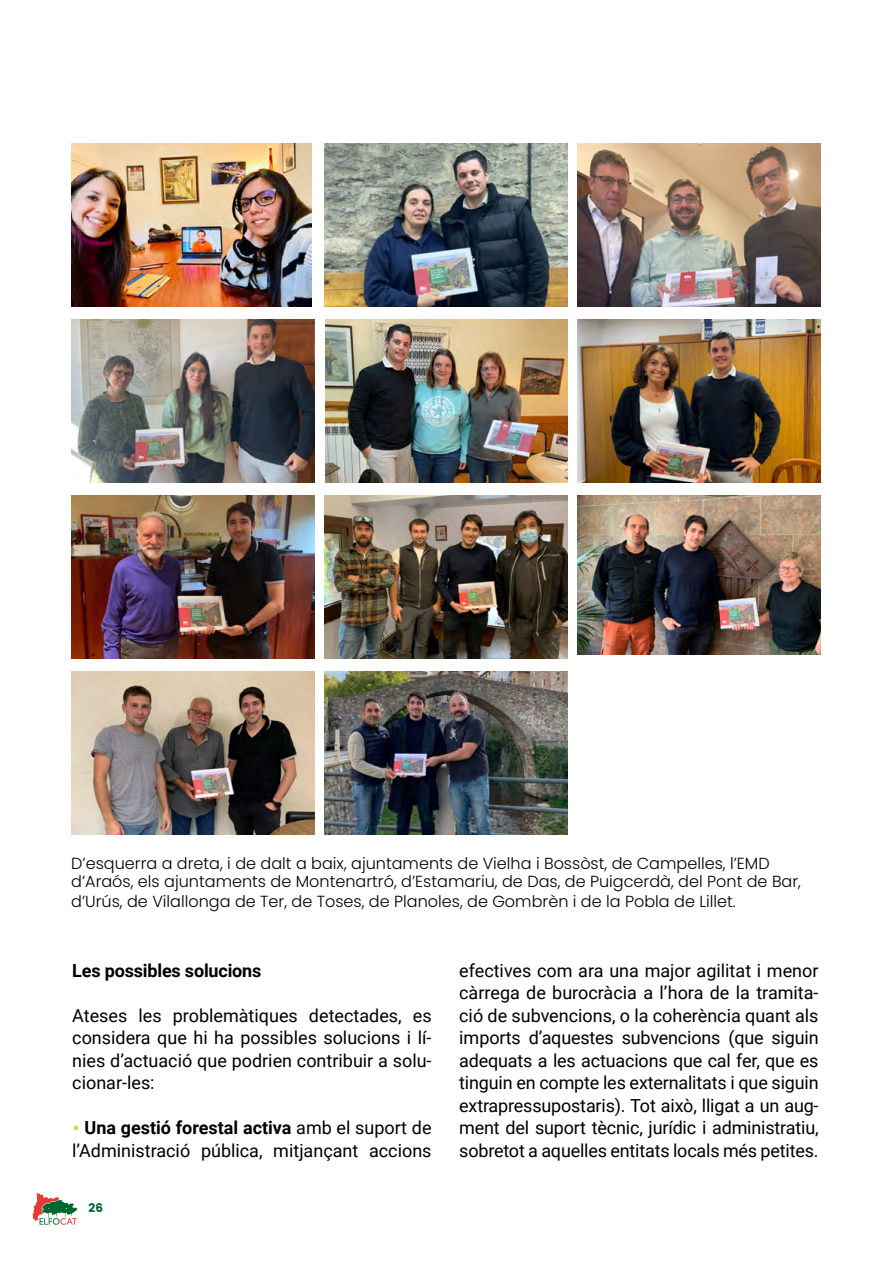
<style>
.page{position:relative;width:893px;height:1263px;background:#fff}
.page>*{position:absolute;margin:0;border:0;box-sizing:border-box;transform-origin:0 0}
.t1{font:18px/22.5px "Roboto";color:#000;text-align:justify}
.t2{font:700 18px "Roboto";letter-spacing:-.01em;color:#000}
.t3{font:300 16.05px/19.2px "Poppins";color:#000}
.t4{font:700 12px "Poppins";color:#00662f}
.s1{font-size:22.5px;color:#d2d849}
.s2{font-weight:700}
</style>
<div class="page">
<img style="left:71px;top:495px;width:243px;height:163px">
<img style="left:71px;top:319px;width:243px;height:163px">
<img style="left:71px;top:144px;width:240px;height:163px">
<img style="left:325px;top:144px;width:242px;height:163px">
<img style="left:578px;top:144px;width:243px;height:163px">
<img style="left:325px;top:319px;width:243px;height:163px">
<img style="left:325px;top:495px;width:242px;height:163px">
<img style="left:578px;top:495px;width:243px;height:159px">
<img style="left:71px;top:671px;width:243px;height:163px">
<img style="left:325px;top:671px;width:242px;height:163px">
<img style="left:578px;top:319px;width:243px;height:163px">
<svg style="left:32px;top:1193px;width:45px;height:32px"></svg>
<p class="t3" style="left:71px;top:853px;width:731px">D’esquerra a dreta, i de dalt a baix, ajuntaments de Vielha i Bossòst, de Campelles, l’EMD d’Araós, els ajuntaments de Montenartró, d’Estamariu, de Das, de Puigcerdà, del Pont de Bar, d’Urús, de Vilallonga de Ter, de Toses, de Planoles, de Gombrèn i de la Pobla de Lillet.</p>
<p class="t2" style="left:72px;top:957px;width:191px">Les possibles solucions</p>
<p class="t1" style="left:72px;top:1003px;width:361px">Ateses les problemàtiques detectades, es considera que hi ha possibles solucions i lí&shy;nies d’actuació que podrien contribuir a solu&shy;cionar-les:</p>
<p class="t1" style="left:72px;top:1116px;width:361px"><span class="s1">•</span> <span class="s2">Una gestió forestal activa</span> amb el suport de l’Administració pública, mitjançant accions</p>
<p class="t4" style="left:89px;top:1201px;width:16px">26</p>
<p class="t1" style="left:459px;top:958px;width:361px">efectives com ara una major agilitat i menor càrrega de burocràcia a l’hora de la tramita&shy;ció de subvencions, o la coherència quant als imports d’aquestes subvencions (que siguin adequats a les actuacions que cal fer, que es tinguin en compte les externalitats i que siguin extrapressupostaris). Tot això, lligat a un aug&shy;ment del suport tècnic, jurídic i administratiu, sobretot a aquelles entitats locals més petites.</p>
</div>
